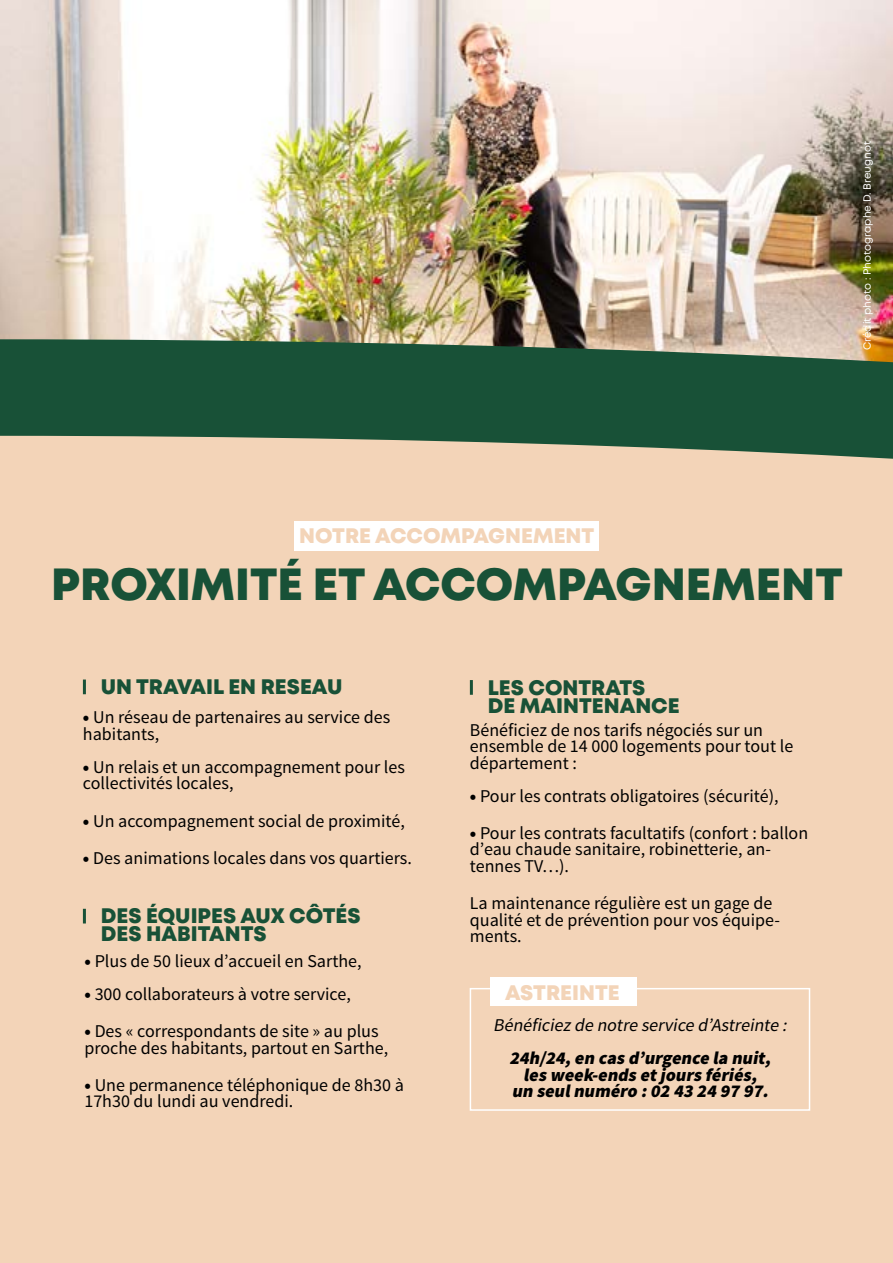
<style>
.page{position:relative;width:893px;height:1263px;background:#fff}
.page>*{position:absolute;margin:0;border:0;box-sizing:border-box;transform-origin:0 0}
.t1{font:800 45px "Mont";color:#185137}
.t2{font:800 21px/18px "Mont";color:#185137}
.t3{font:800 21px "Mont";color:#f3d4b8}
.t4{font:18px/16.5px "Source Sans Pro";color:#000}
.t5{font:italic 900 18px/16.5px "Source Sans Pro";color:#000;text-align:center}
.t6{font:italic 18px "Source Sans Pro";color:#000}
.t7{font:10.5px "Mont";color:#fff}
.s1{font-weight:900}
</style>
<div class="page">
<div style="left:0;top:410px;width:893px;height:853px;background:#f3d4b8"></div>
<img style="left:0;top:0;width:893px;height:339px">
<svg style="left:0;top:339px;width:893px;height:120px;background:#40684e"></svg>
<div style="left:294px;top:521px;width:305px;height:29px;background:#fff"></div>
<hr style="left:83px;top:909px;width:3px;height:14px;background:#185137">
<hr style="left:83px;top:679px;width:3px;height:15px;background:#185137">
<hr style="left:470px;top:680px;width:3px;height:15px;background:#185137">
<div style="left:470px;top:988px;width:340px;height:123px;border:2px solid #fff"></div>
<div style="left:490px;top:978px;width:146px;height:28px;background:#fff"></div>
<p class="t7" style="left:860px;top:350px;width:211px;rotate:-90deg">Crédit photo : Photographe D. Breugnot</p>
<p class="t3" style="left:299px;top:522px;width:297px">NOTRE ACCOMPAGNEMENT</p>
<h1 class="t1" style="left:51px;top:555px;width:793px">PROXIMITÉ ET ACCOMPAGNEMENT</h1>
<p class="t2" style="left:101px;top:678px;width:243px">UN TRAVAIL EN RESEAU</p>
<p class="t4" style="left:83px;top:709px;width:309px"><span class="s1">•</span> Un réseau de partenaires au service des habitants,</p>
<p class="t4" style="left:83px;top:759px;width:324px"><span class="s1">•</span> Un relais et un accompagnement pour les collectivités locales,</p>
<p class="t4" style="left:83px;top:813px;width:323px"><span class="s1">•</span> Un accompagnement social de proximité,</p>
<p class="t4" style="left:83px;top:850px;width:331px"><span class="s1">•</span> Des animations locales dans vos quartiers.</p>
<p class="t2" style="left:101px;top:907px;width:261px">DES ÉQUIPES AUX CÔTÉS<br>DES HABITANTS</p>
<p class="t4" style="left:84px;top:953px;width:279px"><span class="s1">•</span> Plus de 50 lieux d’accueil en Sarthe,</p>
<p class="t4" style="left:84px;top:986px;width:268px"><span class="s1">•</span> 300 collaborateurs à votre service,</p>
<p class="t4" style="left:84px;top:1023px;width:305px"><span class="s1">•</span> Des « correspondants de site » au plus proche des habitants, partout en Sarthe,</p>
<p class="t4" style="left:84px;top:1077px;width:321px"><span class="s1">•</span> Une permanence téléphonique de 8h30 à<br>17h30 du lundi au vendredi.</p>
<p class="t2" style="left:488px;top:679px;width:193px">LES CONTRATS<br>DE MAINTENANCE</p>
<p class="t4" style="left:470px;top:722px;width:325px">Bénéficiez de nos tarifs négociés sur un ensemble de 14 000 logements pour tout le département :</p>
<p class="t4" style="left:470px;top:788px;width:310px"><span class="s1">•</span> Pour les contrats obligatoires (sécurité),</p>
<p class="t4" style="left:470px;top:825px;width:340px"><span class="s1">•</span> Pour les contrats facultatifs (confort : ballon d’eau chaude sanitaire, robinetterie, an&shy;tennes TV…).</p>
<p class="t4" style="left:470px;top:895px;width:312px">La maintenance régulière est un gage de qualité et de prévention pour vos équipe&shy;ments.</p>
<p class="t3" style="left:505px;top:979px;width:116px">ASTREINTE</p>
<p class="t6" style="left:493px;top:1014px;width:299px">Bénéficiez de notre service d’Astreinte :</p>
<p class="t5" style="left:509px;top:1051px;width:267px">24h/24,en casd’urgence la nuit, lesweek-endsetjoursfériés, un seulnuméro :02 43 24 97 97.</p>
</div>
